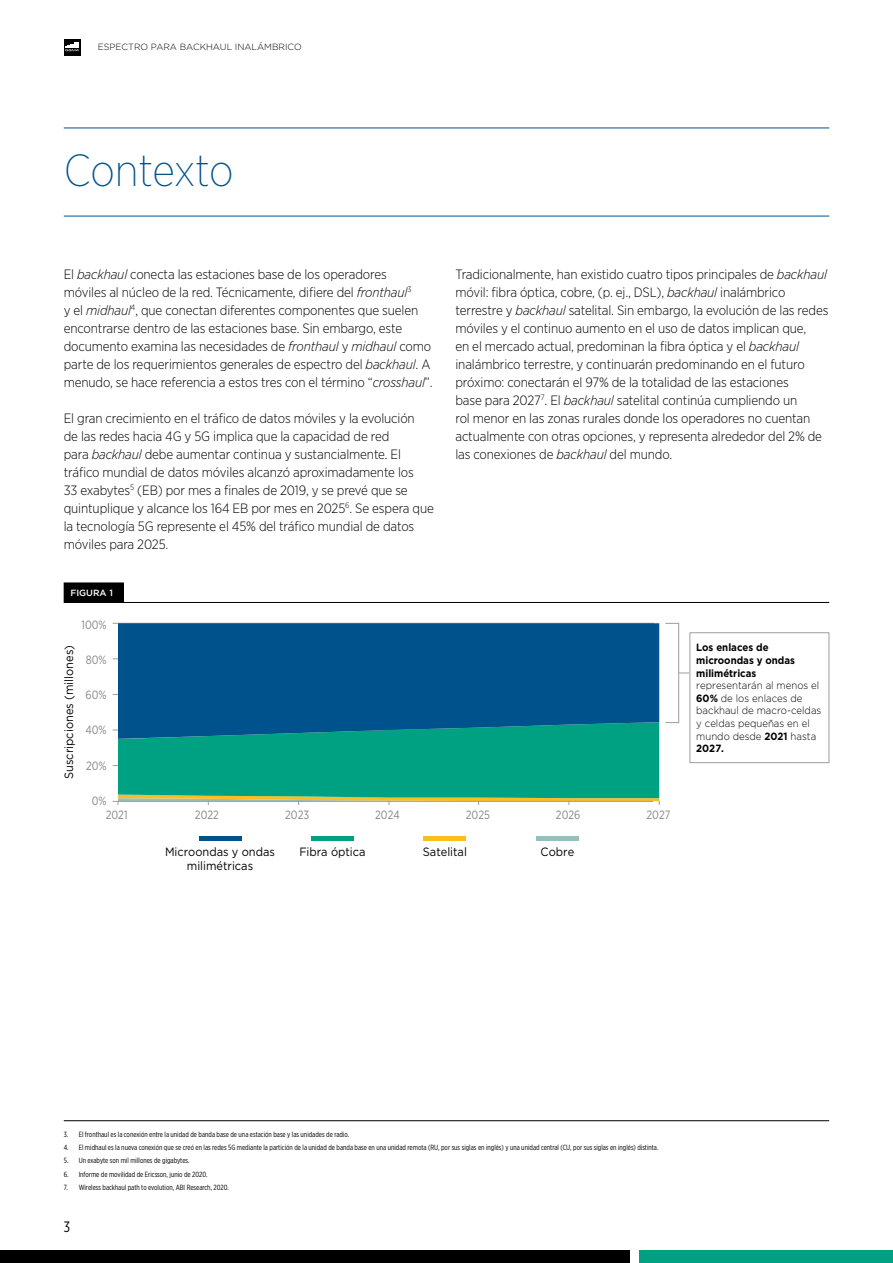
<style>
.page{position:relative;width:893px;height:1263px;background:#fff}
.page>*{position:absolute;margin:0;border:0;box-sizing:border-box;transform-origin:0 0}
.GSMA_Heading_1_Rep{font:200 45px "Gotham Narrow";letter-spacing:-.01em;color:#00528d}
.t1{font:15px "Gotham X Narrow";color:#000}
.Body_text{font:300 13.5px/18px "Gotham Narrow";letter-spacing:-.01em;color:#000}
.t2{font:12px/14.4px "Gotham";color:#000;text-align:center;scale:.92 1}
.t3{font:12px "Gotham Narrow";color:#878787;scale:.92 1}
.t4{font:300 10.5px/12.6px "Gotham";color:#000;scale:.92 1}
.t5{font:300 9px "Gotham";color:#000}
.t6{font:500 9px "Gotham";color:#fff}
.t7{font:7.5px "Gotham X Narrow";color:#000}
.s1{font-style:italic}
.s2{font-weight:700}
</style>
<div class="page">
<div style="left:0;top:1250px;width:629px;height:13px;background:#000"></div>
<div style="left:639px;top:1250px;width:254px;height:13px;background:#00a183"></div>
<hr style="left:64px;top:1120px;width:765px;height:1px;background:#000">
<svg style="left:64px;top:39px;width:17px;height:17px"></svg>
<svg style="left:65px;top:42px;width:15px;height:9px"></svg>
<hr style="left:64px;top:128px;width:765px;height:1px;background:#00528d">
<hr style="left:64px;top:216px;width:765px;height:1px;background:#00528d">
<hr style="left:199px;top:836px;width:42px;height:4px;background:#00528d">
<hr style="left:311px;top:836px;width:43px;height:4px;background:#00a183">
<hr style="left:424px;top:836px;width:42px;height:4px;background:#fbbd20">
<hr style="left:536px;top:836px;width:43px;height:4px;background:#94c0be">
<hr style="left:113px;top:765px;width:541px;height:1px;background:#9d9d9c">
<hr style="left:113px;top:730px;width:541px;height:1px;background:#9d9d9c">
<hr style="left:113px;top:694px;width:541px;height:1px;background:#9d9d9c">
<hr style="left:113px;top:658px;width:541px;height:1px;background:#9d9d9c">
<hr style="left:113px;top:623px;width:541px;height:1px;background:#9d9d9c">
<div style="left:118px;top:623px;width:541px;height:99px;background:#00528d"></div>
<hr style="left:113px;top:801px;width:540px;height:1px;background:#9d9d9c">
<svg style="left:118px;top:722px;width:542px;height:83px;background:#179e86"></svg>
<div style="left:665px;top:623px;width:14px;height:100px;border:1px solid #9d9d9c"></div>
<div style="left:689px;top:632px;width:140px;height:131px;border:1px solid #9d9d9c"></div>
<div style="left:64px;top:583px;width:59px;height:19px;background:#000"></div>
<hr style="left:64px;top:602px;width:765px;height:1px;background:#000">
<p class="t5" style="left:98px;top:41px;width:205px">ESPECTRO PARA BACKHAUL INALÁMBRICO</p>
<p class="GSMA_Heading_1_Rep" style="left:64px;top:143px;width:171px">Contexto</p>
<p class="Body_text" style="left:64px;top:265px;width:370px">El <span class="s1">backhaul</span> conecta las estaciones base de los operadores móviles al núcleo de la red. Técnicamente, difiere del <span class="s1">fronthaul</span><sup>3<br></sup>y el <span class="s1">midhaul</span><sup>4</sup>, que conectan diferentes componentes que suelen encontrarse dentro de las estaciones base. Sin embargo, este documento examina las necesidades de <span class="s1">fronthaul</span> y <span class="s1">midhaul</span> como parte de los requerimientos generales de espectro del <span class="s1">backhaul</span>. A menudo, se hace referencia a estos tres con el término “<span class="s1">crosshaul</span>”.</p>
<p class="Body_text" style="left:64px;top:409px;width:372px">El gran crecimiento en el tráfico de datos móviles y la evolución<br>de las redes hacia 4G y 5G implica que la capacidad de red<br>para <span class="s1">backhaul</span> debe aumentar continua y sustancialmente. El tráfico mundial de datos móviles alcanzó aproximadamente los<br>33 exabytes<sup>5</sup> (EB) por mes a finales de 2019, y se prevé que se quintuplique y alcance los 164 EB por mes en 2025<sup>6</sup>. Se espera que la tecnología 5G represente el 45% del tráfico mundial de datos móviles para 2025.</p>
<p class="t6" style="left:70px;top:586px;width:44px">FIGURA 1</p>
<p class="t3" style="left:82px;top:617px;width:29px">100%</p>
<p class="t2" style="left:61px;top:779px;width:147px;rotate:-90deg">Suscripciones (millones)</p>
<p class="t3" style="left:86px;top:652px;width:24px">80%</p>
<p class="t3" style="left:86px;top:687px;width:25px">60%</p>
<p class="t3" style="left:85px;top:723px;width:25px">40%</p>
<p class="t3" style="left:86px;top:758px;width:24px">20%</p>
<p class="t3" style="left:92px;top:793px;width:18px">0%</p>
<p class="Body_text" style="left:455px;top:265px;width:374px">Tradicionalmente, han existido cuatro tipos principales de <span class="s1">backhaul </span>móvil: fibra óptica, cobre, (p. ej., DSL), <span class="s1">backhaul</span> inalámbrico terrestre y <span class="s1">backhaul</span> satelital. Sin embargo, la evolución de las redes móviles y el continuo aumento en el uso de datos implican que,<br>en el mercado actual, predominan la fibra óptica y el <span class="s1">backhaul </span>inalámbrico terrestre, y continuarán predominando en el futuro próximo: conectarán el 97% de la totalidad de las estaciones<br>base para 2027<sup>7</sup>. El <span class="s1">backhaul</span> satelital continúa cumpliendo un<br>rol menor en las zonas rurales donde los operadores no cuentan actualmente con otras opciones, y representa alrededor del 2% de las conexiones de <span class="s1">backhaul</span> del mundo.</p>
<p class="t4" style="left:696px;top:641px;width:138px"><span class="s2">Los enlaces de microondas y ondas milimétricas </span>representarán al menos el<br><span class="s2">60%</span> de los enlaces de backhaul de macro-celdas y celdas pequeñas en el mundo desde <span class="s2">2021</span> hasta<br><span class="s2">2027.</span></p>
<p class="t3" style="left:106px;top:807px;width:25px">2021</p>
<p class="t3" style="left:195px;top:807px;width:28px">2022</p>
<p class="t3" style="left:285px;top:807px;width:28px">2023</p>
<p class="t3" style="left:375px;top:807px;width:28px">2024</p>
<p class="t3" style="left:466px;top:807px;width:28px">2025</p>
<p class="t3" style="left:556px;top:807px;width:28px">2026</p>
<p class="t3" style="left:646px;top:807px;width:28px">2027</p>
<p class="t2" style="left:165px;top:844px;width:121px">Microondas y ondas milimétricas</p>
<p class="t2" style="left:299px;top:844px;width:74px">Fibra óptica</p>
<p class="t2" style="left:423px;top:844px;width:49px">Satelital</p>
<p class="t2" style="left:541px;top:844px;width:38px">Cobre</p>
<p class="t7" style="left:64px;top:1130px;width:287px">3. El fronthaul es la conexión entre la unidad de banda base de una estación base y las unidades de radio.</p>
<p class="t7" style="left:64px;top:1143px;width:596px">4. El midhaul es la nueva conexión que se creó en las redes 5G mediante la partición de la unidad de banda base en una unidad remota (RU, por sus siglas en inglés) y una unidad central (CU, por sus siglas en inglés) distinta.</p>
<p class="t7" style="left:64px;top:1156px;width:127px">5. Un exabyte son mil millones de gigabytes.</p>
<p class="t7" style="left:64px;top:1169px;width:145px">6. Informe de movilidad de Ericsson, junio de 2020.</p>
<p class="t7" style="left:64px;top:1183px;width:167px">7. Wireless backhaul path to evolution, ABI Research, 2020.</p>
<p class="t1" style="left:64px;top:1218px;width:8px">3</p>
</div>
